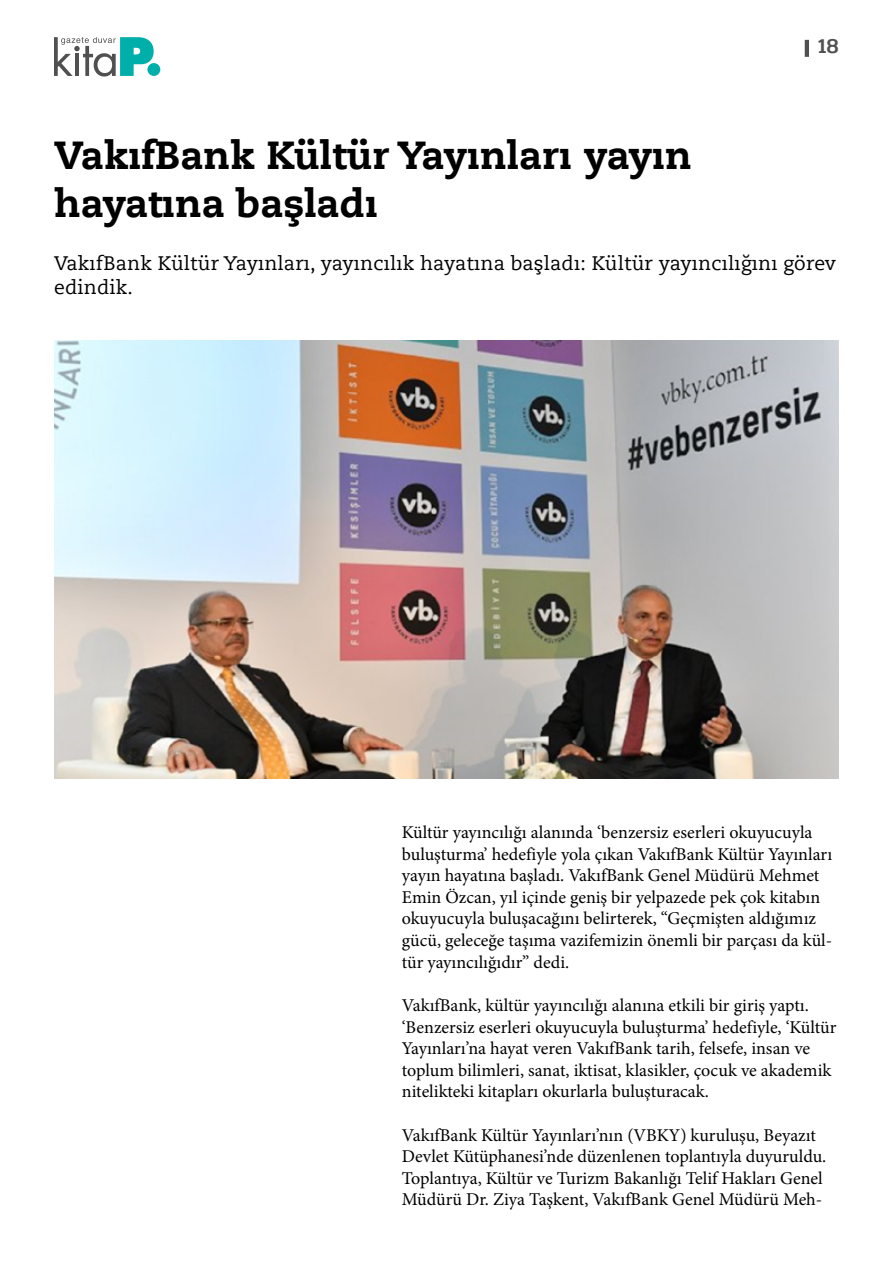
<style>
.page{position:relative;width:893px;height:1263px;background:#fff}
.page>*{position:absolute;margin:0;border:0;box-sizing:border-box;transform-origin:0 0}
.t1{font:700 39px/48px "Caecilia LT Std Roman";color:#000}
.t2{font:500 21px "Pridi";color:#515150}
.t3{font:19.5px/24px "Caecilia LT Std Roman";letter-spacing:.01em;color:#000}
.t4{font:18px/21.6px "Minion Pro";color:#000}
</style>
<div class="page">
<svg style="left:54px;top:37px;width:100px;height:40px"></svg>
<div style="left:147px;top:63px;width:13px;height:13px;background:#00afaa;border-radius:50%"></div>
<hr style="left:805px;top:40px;width:4px;height:17px;background:#505050">
<img style="left:54px;top:340px;width:785px;height:438px">
<p class="t2" style="left:818px;top:31px;width:23px">18</p>
<h1 class="t1" style="left:54px;top:131px;width:639px">VakıfBank Kültür Yayınları yayın hayatına başladı</h1>
<p class="t3" style="left:54px;top:251px;width:783px">VakıfBank Kültür Yayınları, yayıncılık hayatına başladı: Kültür yayıncılığını görev edindik.</p>
<p class="t4" style="left:402px;top:822px;width:432px">Kültür yayıncılığı alanında ‘benzersiz eserleri okuyucuyla buluşturma’ hedefiyle yola çıkan VakıfBank Kültür Yayınları yayın hayatına başladı. VakıfBank Genel Müdürü Mehmet Emin Özcan, yıl içinde geniş bir yelpazede pek çok kitabın okuyucuyla buluşacağını belirterek, “Geçmişten aldığımız gücü, geleceğe taşıma vazifemizin önemli bir parçası da kül&shy;tür yayıncılığıdır” dedi.</p>
<p class="t4" style="left:402px;top:994px;width:436px">VakıfBank, kültür yayıncılığı alanına etkili bir giriş yaptı. ‘Benzersiz eserleri okuyucuyla buluşturma’ hedefiyle, ‘Kültür Yayınları’na hayat veren VakıfBank tarih, felsefe, insan ve toplum bilimleri, sanat, iktisat, klasikler, çocuk ve akademik nitelikteki kitapları okurlarla buluşturacak.</p>
<p class="t4" style="left:402px;top:1124px;width:426px">VakıfBank Kültür Yayınları’nın (VBKY) kuruluşu, Beyazıt Devlet Kütüphanesi’nde düzenlenen toplantıyla duyuruldu.<br>Toplantıya, Kültür ve Turizm Bakanlığı Telif Hakları Genel Müdürü Dr. Ziya Taşkent, VakıfBank Genel Müdürü Meh-</p>
</div>
